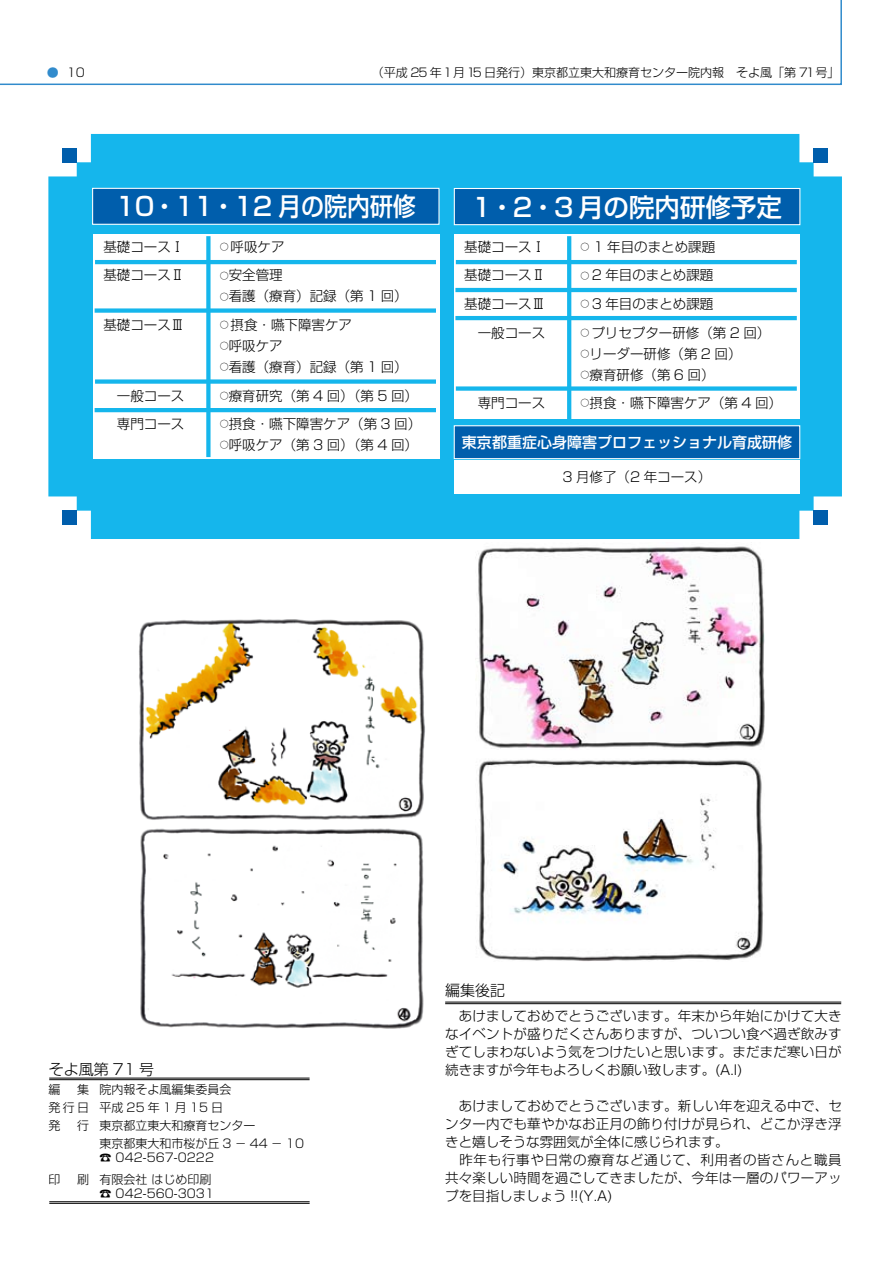
<style>
.page{position:relative;width:893px;height:1263px;background:#fff}
.page>*{position:absolute;margin:0;border:0;box-sizing:border-box;transform-origin:0 0}
.t1{font:500 25.5px "Shin Go";color:#fff}
.t2{font:500 15px "Shin Go";color:#fff}
.t3{font:300 15px "Shin Go";color:#000}
.t4{font:300 13.5px/18px "Shin Go";color:#000}
.t5{font:300 12px/18px "Shin Go";color:#000}
.s1{color:#318bcc}
.s2{font-size:9px}
</style>
<div class="page">
<svg style="left:0;top:0;width:842px;height:85px"></svg>
<div style="left:48px;top:134px;width:794px;height:405px;background:#15b6ec"></div>
<div style="left:454px;top:234px;width:346px;height:184px;background:#fff"></div>
<div style="left:454px;top:188px;width:346px;height:37px;background:#005eac"></div>
<div style="left:454px;top:188px;width:346px;height:37px;border:1px solid #fff"></div>
<div style="left:814px;top:148px;width:14px;height:14px;background:#005eac"></div>
<div style="left:62px;top:148px;width:15px;height:14px;background:#005eac"></div>
<div style="left:93px;top:188px;width:346px;height:36px;background:#005eac"></div>
<div style="left:92px;top:188px;width:347px;height:37px;border:1px solid #fff"></div>
<svg style="left:567px;top:236px;width:4px;height:189px"></svg>
<div style="left:813px;top:511px;width:15px;height:14px;background:#005eac"></div>
<hr style="left:456px;top:260px;width:341px;height:4px;background:#15b6ec">
<div style="left:62px;top:511px;width:15px;height:14px;background:#005eac"></div>
<hr style="left:455px;top:288px;width:342px;height:4px;background:#15b6ec">
<div style="left:456px;top:386px;width:341px;height:5px;background:#15b6ec"></div>
<div style="left:93px;top:234px;width:346px;height:225px;background:#fff"></div>
<div style="left:454px;top:426px;width:346px;height:33px;background:#005eac"></div>
<div style="left:454px;top:425px;width:346px;height:34px;border:1px solid #fff"></div>
<div style="left:454px;top:460px;width:346px;height:34px;background:#fff"></div>
<div style="left:206px;top:236px;width:5px;height:221px;background:#15b6ec"></div>
<hr style="left:95px;top:260px;width:341px;height:4px;background:#15b6ec">
<div style="left:95px;top:308px;width:341px;height:5px;background:#15b6ec"></div>
<div style="left:95px;top:379px;width:341px;height:5px;background:#15b6ec"></div>
<hr style="left:95px;top:408px;width:341px;height:4px;background:#15b6ec">
<hr style="left:455px;top:316px;width:342px;height:4px;background:#15b6ec">
<img style="left:478px;top:546px;width:286px;height:415px">
<img style="left:139px;top:619px;width:286px;height:410px">
<hr style="left:49px;top:1078px;width:261px;height:1px;background:#000">
<hr style="left:49px;top:1079px;width:261px;height:1px;background:#000">
<hr style="left:49px;top:1201px;width:261px;height:1px;background:#000">
<hr style="left:49px;top:1203px;width:261px;height:1px;background:#000">
<hr style="left:445px;top:1002px;width:396px;height:1px;background:#000">
<hr style="left:445px;top:1003px;width:396px;height:1px;background:#000">
<p class="t5" style="left:47px;top:63px;width:40px"><span class="s1">●</span> 10</p>
<p class="t5" style="left:372px;top:63px;width:469px">（平成 25 年1月15 日発行）東京都立東大和療育センター院内報　そよ風「第 71号」</p>
<h1 class="t1" style="left:116px;top:190px;width:302px">10・11・12 月の院内研修</h1>
<p class="t4" style="left:103px;top:232px;width:82px;line-height:28.5px">基礎コースⅠ基礎コースⅡ</p>
<p class="t4" style="left:103px;top:315px;width:82px">基礎コースⅢ</p>
<p class="t4" style="left:117px;top:381px;width:69px;line-height:28.5px">一般コース専門コース</p>
<p class="t4" style="left:220px;top:237px;width:66px"><span class="s2">○</span> 呼吸ケア</p>
<p class="t4" style="left:220px;top:266px;width:64px"><span class="s2">○</span>安全管理</p>
<p class="t4" style="left:220px;top:287px;width:189px"><span class="s2">○</span>看護（療育）記録（第 1 回）</p>
<p class="t4" style="left:220px;top:315px;width:134px"><span class="s2">○</span> 摂食・嚥下障害ケア</p>
<p class="t4" style="left:220px;top:336px;width:64px"><span class="s2">○</span>呼吸ケア</p>
<p class="t4" style="left:220px;top:357px;width:189px"><span class="s2">○</span>看護（療育）記録（第 1 回）</p>
<p class="t4" style="left:220px;top:386px;width:200px"><span class="s2">○</span>療育研究（第 4 回）（第 5 回）</p>
<p class="t4" style="left:220px;top:414px;width:203px"><span class="s2">○</span>摂食・嚥下障害ケア（第 3 回）</p>
<p class="t4" style="left:220px;top:435px;width:200px"><span class="s2">○</span>呼吸ケア（第 3 回）（第 4 回）</p>
<h1 class="t1" style="left:472px;top:190px;width:311px">1・2・3 月の院内研修予定</h1>
<p class="t4" style="left:464px;top:232px;width:82px;line-height:28.5px;text-align:right">基礎コースⅠ基礎コースⅡ基礎コースⅢ一般コース</p>
<p class="t4" style="left:581px;top:237px;width:136px"><span class="s2">○</span> 1 年目のまとめ課題</p>
<p class="t4" style="left:581px;top:266px;width:134px"><span class="s2">○</span> 2 年目のまとめ課題</p>
<p class="t4" style="left:581px;top:294px;width:134px"><span class="s2">○</span> 3 年目のまとめ課題</p>
<p class="t4" style="left:581px;top:323px;width:191px"><span class="s2">○</span> プリセプター研修（第 2 回）</p>
<p class="t4" style="left:581px;top:344px;width:162px"><span class="s2">○</span>リーダー研修（第 2 回）</p>
<p class="t4" style="left:581px;top:365px;width:135px"><span class="s2">○</span>療育研修（第 6 回）</p>
<p class="t4" style="left:581px;top:393px;width:203px"><span class="s2">○</span>摂食・嚥下障害ケア（第 4 回）</p>
<p class="t4" style="left:478px;top:393px;width:69px">専門コース</p>
<p class="t2" style="left:462px;top:432px;width:331px">東京都重症心身障害プロフェッショナル育成研修</p>
<p class="t4" style="left:549px;top:467px;width:164px">　3 月修了（2 年コース）</p>
<p class="t3" style="left:49px;top:1059px;width:107px">そよ風第 71 号</p>
<p class="t5" style="left:48px;top:1080px;width:13px">編</p>
<p class="t5" style="left:48px;top:1080px;width:42px;text-align:justify;text-indent:29px">集発行日発</p>
<p class="t5" style="left:77px;top:1116px;width:13px">行</p>
<p class="t5" style="left:48px;top:1170px;width:13px">印</p>
<p class="t5" style="left:77px;top:1170px;width:13px">刷</p>
<p class="t5" style="left:100px;top:1080px;width:206px">院内報そよ風編集委員会<br>平成25年1月15日<br>東京都立東大和療育センター<br>東京都東大和市桜が丘 3 − 44 − 10</p>
<p class="t5" style="left:100px;top:1145px;width:116px;line-height:22.5px">☎ 042-567-0222有限会社 はじめ印刷</p>
<p class="t5" style="left:100px;top:1183px;width:116px">☎ 042-560-3031</p>
<p class="t3" style="left:445px;top:980px;width:61px">編集後記</p>
<p class="t4" style="left:445px;top:1006px;width:398px;text-align:justify">　あけましておめでとうございます。年末から年始にかけて大きなイベントが盛りだくさんありますが、ついつい食べ過ぎ飲みすぎてしまわないよう気をつけたいと思います。まだまだ寒い日が続きますが今年もよろしくお願い致します。(A.I)</p>
<p class="t4" style="left:445px;top:1096px;width:398px">　あけましておめでとうございます。新しい年を迎える中で、センター内でも華やかなお正月の飾り付けが見られ、どこか浮き浮きと嬉しそうな雰囲気が全体に感じられます。<br>　昨年も行事や日常の療育など通じて、利用者の皆さんと職員共々楽しい時間を過ごしてきましたが、今年は一層のパワーアップを目指しましょう !!(Y.A)</p>
</div>
